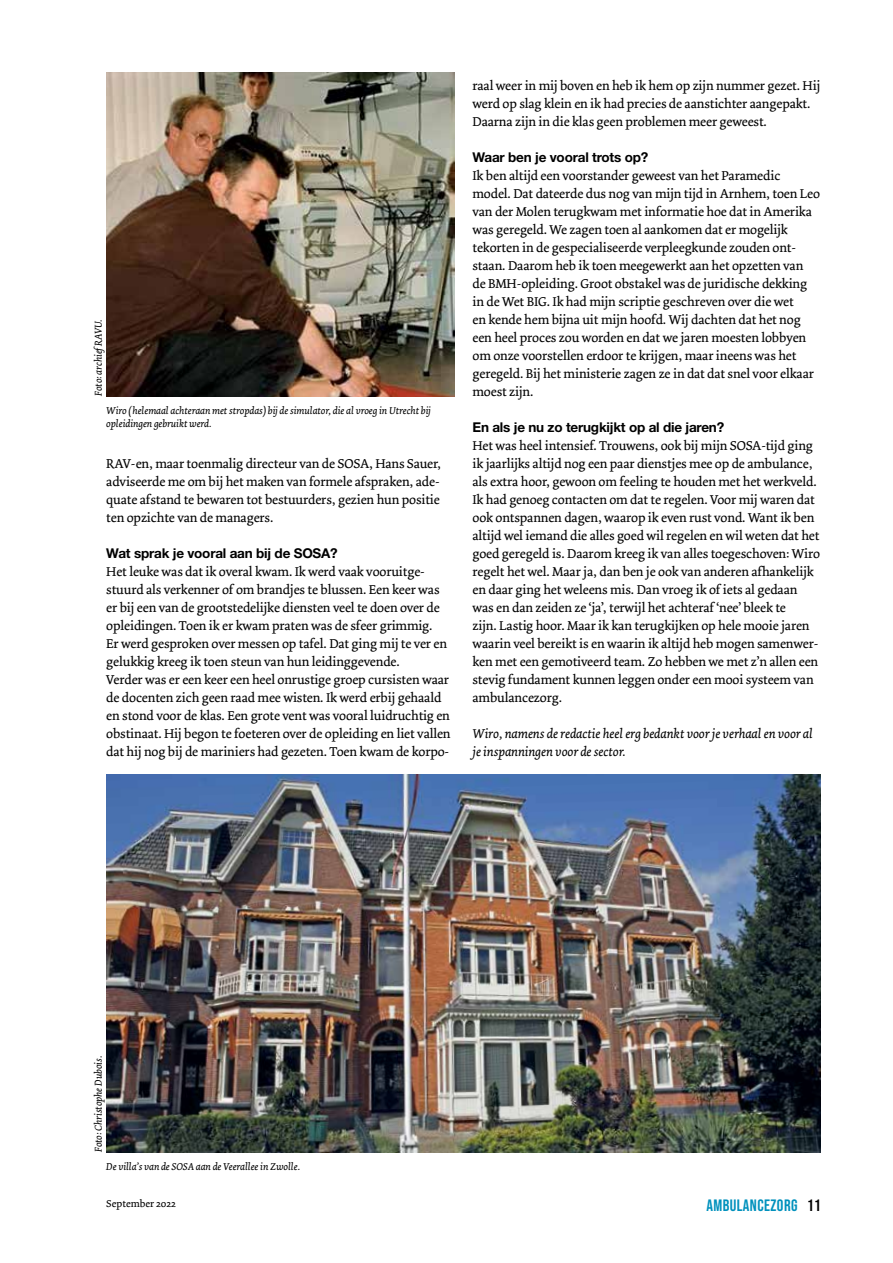
<style>
.page{position:relative;width:893px;height:1263px;background:#fff}
.page>*{position:absolute;margin:0;border:0;box-sizing:border-box;transform-origin:0 0}
.t1{font:16.5px "Bebas Neue";letter-spacing:.025em;color:#0091bd}
.t2{font:13.5px/18px "Dolly";letter-spacing:-.01em;color:#000}
.t3{font:700 13.5px "Helvetica Neue LT Std";letter-spacing:-.015em;color:#000}
.t4{font:italic 13.5px/18px "Dolly";letter-spacing:-.01em;color:#000}
.t5{font:italic 10.5px/12.6px "Dolly";letter-spacing:-.01em;color:#000}
.t6{font:10.5px "Dolly";color:#000}
.s1{color:#000}
</style>
<div class="page">
<img style="left:106px;top:72px;width:348px;height:324px">
<img style="left:106px;top:774px;width:715px;height:378px">
<p class="t5" style="left:92px;top:396px;width:78px;rotate:-90deg">Foto: archiefRAVU.</p>
<p class="t5" style="left:106px;top:404px;width:326px">Wiro (helemaal achteraan met stropdas) bij de simulator, die al vroeg in Utrecht bij opleidingen gebruikt werd.</p>
<p class="t2" style="left:106px;top:455px;width:336px;text-align:justify">RAV-en, maar toenmalig directeur van de SOSA, Hans Sauer, adviseerde me om bij het maken van formele afspraken, ade&shy;quate afstand te bewaren tot bestuurders, gezien hun positie ten opzichte van de managers.</p>
<p class="t3" style="left:106px;top:545px;width:233px">Wat sprak je vooral aan bij de SOSA?</p>
<p class="t2" style="left:106px;top:563px;width:346px">Het leuke was dat ik overal kwam. Ik werd vaak vooruitge&shy;stuurd als verkenner of om brandjes te blussen. Een keer was er bij een van de grootstedelijke diensten veel te doen over de opleidingen. Toen ik er kwam praten was de sfeer grimmig.<br>Er werd gesproken over messen op tafel. Dat ging mij te ver en gelukkig kreeg ik toen steun van hun leidinggevende.<br>Verder was er een keer een heel onrustige groep cursisten waar de docenten zich geen raad mee wisten. Ik werd erbij gehaald en stond voor de klas. Een grote vent was vooral luidruchtig en obstinaat. Hij begon te foeteren over de opleiding en liet vallen dat hij nog bij de mariniers had gezeten. Toen kwam de korpo-</p>
<p class="t2" style="left:472px;top:77px;width:349px">raal weer in mij boven en heb ik hem op zijn nummer gezet. Hij werd op slag klein en ik had precies de aanstichter aangepakt.<br>Daarna zijn in die klas geen problemen meer geweest.</p>
<p class="t3" style="left:472px;top:149px;width:177px">Waar ben je vooral trots op?</p>
<p class="t2" style="left:472px;top:167px;width:349px">Ik ben altijd een voorstander geweest van het Paramedic model. Dat dateerde dus nog van mijn tijd in Arnhem, toen Leo van der Molen terugkwam met informatie hoe dat in Amerika was geregeld. We zagen toen al aankomen dat er mogelijk tekorten in de gespecialiseerde verpleegkunde zouden ont&shy;staan. Daarom heb ik toen meegewerkt aan het opzetten van<br>de BMH-opleiding. Groot obstakel was de juridische dekking in de Wet BIG. Ik had mijn scriptie geschreven over die wet<br>en kende hem bijna uit mijn hoofd. Wij dachten dat het nog een heel proces zou worden en dat we jaren moesten lobbyen om onze voorstellen erdoor te krijgen, maar ineens was het geregeld. Bij het ministerie zagen ze in dat dat snel voor elkaar moest zijn.</p>
<p class="t3" style="left:472px;top:419px;width:253px">En als je nu zo terugkijkt op al die jaren?</p>
<p class="t2" style="left:472px;top:437px;width:349px">Het was heel intensief. Trouwens, ook bij mijn SOSA-tijd ging ik jaarlijks altijd nog een paar dienstjes mee op de ambulance, als extra hoor, gewoon om feeling te houden met het werkveld.<br>Ik had genoeg contacten om dat te regelen. Voor mij waren dat ook ontspannen dagen, waarop ik even rust vond. Want ik ben altijd wel iemand die alles goed wil regelen en wil weten dat het goed geregeld is. Daarom kreeg ik van alles toegeschoven: Wiro regelt het wel. Maar ja, dan ben je ook van anderen afhankelijk en daar ging het weleens mis. Dan vroeg ik of iets al gedaan was en dan zeiden ze ‘ja’, terwijl het achteraf ‘nee’ bleek te<br>zijn. Lastig hoor. Maar ik kan terugkijken op hele mooie jaren waarin veel bereikt is en waarin ik altijd heb mogen samenwer&shy;ken met een gemotiveerd team. Zo hebben we met z’n allen een stevig fundament kunnen leggen onder een mooi systeem van ambulancezorg.</p>
<p class="t4" style="left:472px;top:725px;width:342px">Wiro, namens de redactie heel erg bedankt voor je verhaal en voor al je inspanningen voor de sector.</p>
<p class="t5" style="left:92px;top:1152px;width:98px;rotate:-90deg">Foto: Christophe Dubois.</p>
<p class="t5" style="left:106px;top:1160px;width:195px">De villa’s van de SOSA aan de Veerallee in Zwolle.</p>
<p class="t6" style="left:106px;top:1197px;width:71px">September 2022</p>
<p class="t1" style="left:706px;top:1196px;width:116px">AMBULANCEZORG <span class="s1">11</span></p>
</div>
